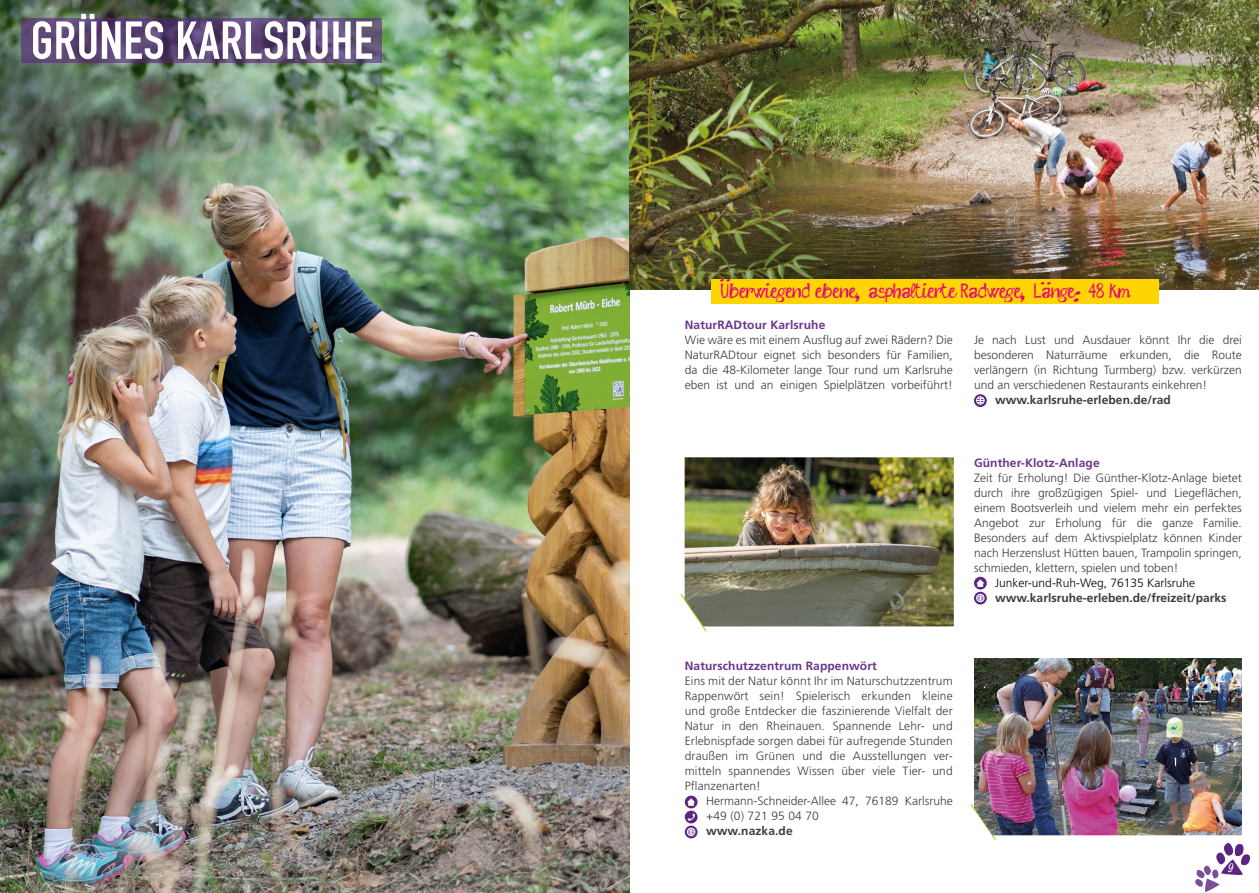
<style>
.page{position:relative;width:1259px;height:893px;background:#fff}
.page>*{position:absolute;margin:0;border:0;box-sizing:border-box;transform-origin:0 0}
.t1{font:700 52.5px "DIN Condensed";letter-spacing:.01em;color:#fff}
.t2{font:25.5px "Satisfy";color:#e6007d}
.t3{font:21px "sketch me FREE version";letter-spacing:-.01em;color:#e6007d}
.t4{font:300 12px/15px "Frutiger LT Pro";color:#3c3c3b;text-align:justify}
.t5{font:700 12px "Frutiger LT Pro";color:#3c3c3b}
.t6{font:700 12px "Frutiger LT Pro";letter-spacing:.01em;color:#6a368c}
.t7{font:300 12px "Frutiger LT Pro";color:#000}
.t8{font:12px "Satisfy";color:#fff}
.s1{font-family:"Satisfy";font-size:34.5px}
</style>
<div class="page">
<svg style="left:1195px;top:843px;width:55px;height:49px"></svg>
<svg style="left:629px;top:444px;width:1px;height:141px"></svg>
<img style="left:0;top:0;width:629px;height:893px">
<svg style="left:21px;top:18px;width:361px;height:44px;background:#5b4573"></svg>
<div style="left:685px;top:796px;width:12px;height:12px;background:#5c2483;border-radius:50%"></div>
<svg style="left:687px;top:798px;width:8px;height:8px"></svg>
<div style="left:685px;top:811px;width:12px;height:12px;background:#5c2483;border-radius:50%"></div>
<svg style="left:687px;top:813px;width:8px;height:8px"></svg>
<svg style="left:685px;top:826px;width:12px;height:12px"></svg>
<svg style="left:687px;top:828px;width:8px;height:8px"></svg>
<img style="left:629px;top:0;width:630px;height:289px">
<svg style="left:974px;top:394px;width:12px;height:13px"></svg>
<svg style="left:976px;top:397px;width:8px;height:7px"></svg>
<div style="left:974px;top:577px;width:12px;height:12px;background:#5c2483;border-radius:50%"></div>
<svg style="left:976px;top:579px;width:8px;height:8px"></svg>
<svg style="left:974px;top:592px;width:12px;height:12px"></svg>
<svg style="left:976px;top:594px;width:8px;height:8px"></svg>
<svg style="left:970px;top:804px;width:26px;height:36px"></svg>
<img style="left:684px;top:457px;width:270px;height:169px">
<svg style="left:680px;top:593px;width:27px;height:39px"></svg>
<img style="left:974px;top:658px;width:268px;height:177px">
<div style="left:712px;top:279px;width:447px;height:25px;background:#ffd500"></div>
<h1 class="t1" style="left:31px;top:5px;width:344px">GRÜNES KARLSRUHE</h1>
<h2 class="t2" style="left:721px;top:257px;width:13px">..</h2>
<h2 class="t2" style="left:1042px;top:260px;width:13px">..</h2>
<h3 class="t3" style="left:721px;top:282px;width:410px">Uberwiegend ebene<span class="s1">,</span> asphaltierte Radwege<span class="s1">,</span> Lange<span class="s1">:</span> 48 km</h3>
<p class="t6" style="left:685px;top:318px;width:142px">NaturRADtour Karlsruhe</p>
<p class="t4" style="left:685px;top:332px;width:269px">Wie wäre es mit einem Ausflug auf zwei Rädern? Die NaturRADtour eignet sich besonders für Familien, da die 48-Kilometer lange Tour rund um Karlsruhe eben ist und an einigen Spielplätzen vorbeiführt!</p>
<p class="t4" style="left:974px;top:332px;width:269px">Je nach Lust und Ausdauer könnt Ihr die drei besonderen Naturräume erkunden, die Route verlängern (in Richtung Turmberg) bzw. verkürzen und an verschiedenen Restaurants einkehren!</p>
<p class="t5" style="left:995px;top:393px;width:177px">www.karlsruhe-erleben.de/rad</p>
<p class="t6" style="left:974px;top:455px;width:127px">Günther-Klotz-Anlage</p>
<p class="t4" style="left:974px;top:470px;width:269px">Zeit für Erholung! Die Günther-Klotz-Anlage bietet durch ihre großzügigen Spiel- und Liegeflächen, einem Bootsverleih und vielem mehr ein perfektes Angebot zur Erholung für die ganze Familie.<br>Besonders auf dem Aktivspielplatz können Kinder nach Herzenslust Hütten bauen, Trampolin springen, schmieden, klettern, spielen und toben!</p>
<p class="t7" style="left:995px;top:575px;width:201px">Junker-und-Ruh-Weg, 76135 Karlsruhe</p>
<p class="t5" style="left:995px;top:590px;width:233px">www.karlsruhe-erleben.de/freizeit/parks</p>
<p class="t6" style="left:685px;top:659px;width:194px">Naturschutzzentrum Rappenwört</p>
<p class="t4" style="left:685px;top:674px;width:269px">Eins mit der Natur könnt Ihr im Naturschutzzentrum Rappenwört sein! Spielerisch erkunden kleine und große Entdecker die faszinierende Vielfalt der Natur in den Rheinauen. Spannende Lehr- und Erlebnispfade sorgen dabei für aufregende Stunden draußen im Grünen und die Ausstellungen ver&shy;mitteln spannendes Wissen über viele Tier- und Pflanzenarten!</p>
<p class="t4" style="left:706px;top:794px;width:248px">Hermann-Schneider-Allee 47, 76189 Karlsruhe +49 (0) 721 95 04 70</p>
<p class="t5" style="left:706px;top:824px;width:88px">www.nazka.de</p>
<p class="t8" style="left:1228px;top:860px;width:7px">9</p>
</div>
